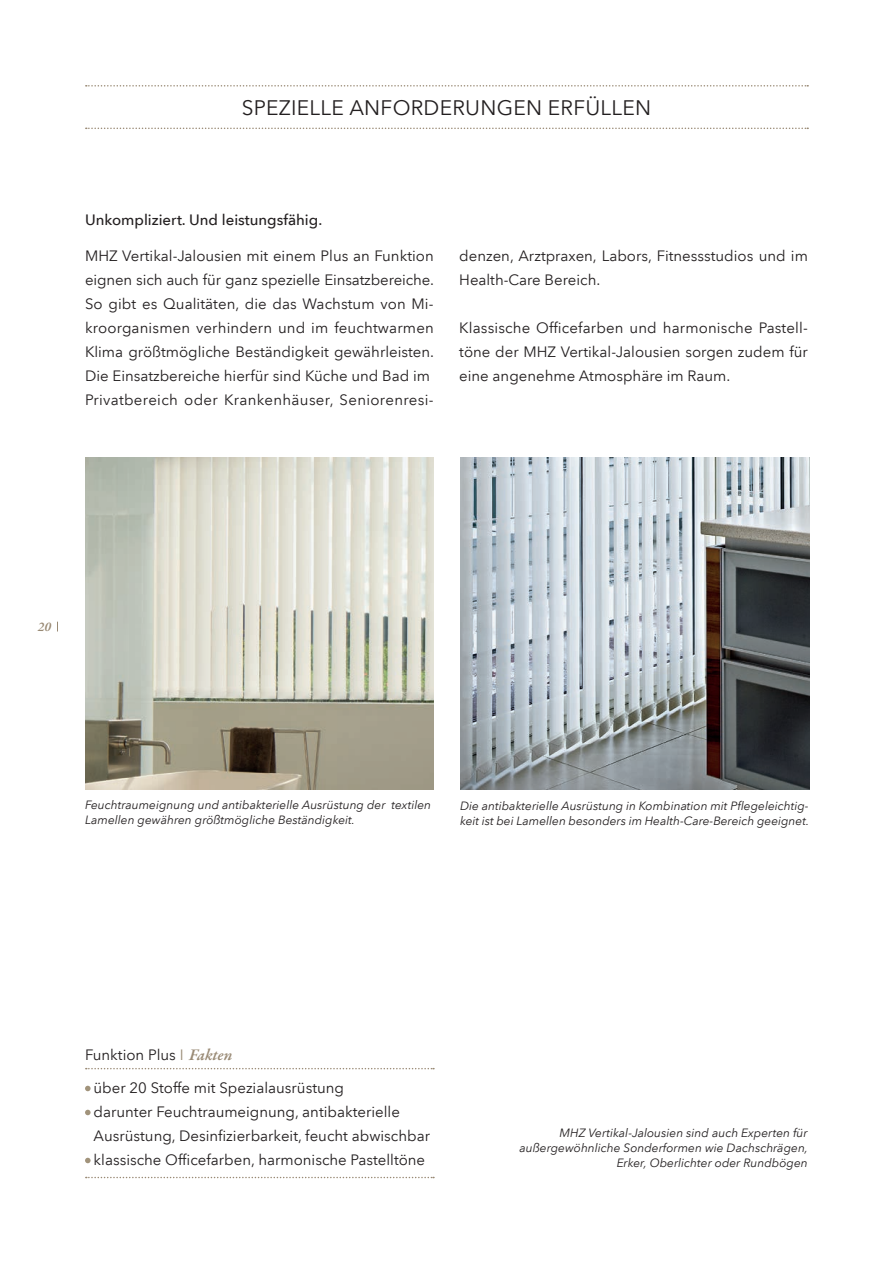
<style>
.page{position:relative;width:893px;height:1263px;background:#fff}
.page>*{position:absolute;margin:0;border:0;box-sizing:border-box;transform-origin:0 0}
.t1{font:21px "Avenir Next LT Com";letter-spacing:.01em;color:#231f20}
.t2{font:15px/24px "Avenir Next LT Com";color:#231f20}
.t3{font:500 15px "Avenir Next LT Com";color:#231f20}
.t4{font:italic 600 13.5px "Garamond Premr Pro";color:#998a75}
.t5{font:italic 12px/15px "Avenir Next LT Com";color:#231f20}
.s1{color:#998a75}
.s2{font-family:"Garamond Premr Pro";font-weight:600;font-style:italic;font-size:16.5px;color:#998a75}
</style>
<div class="page">
<img style="left:460px;top:458px;width:349px;height:331px">
<img style="left:85px;top:458px;width:349px;height:331px">
<svg style="left:86px;top:85px;width:722px;height:2px"></svg>
<svg style="left:86px;top:128px;width:722px;height:1px"></svg>
<svg style="left:86px;top:1068px;width:348px;height:1px"></svg>
<svg style="left:86px;top:1177px;width:348px;height:1px"></svg>
<svg style="left:85px;top:1086px;width:6px;height:5px"></svg>
<svg style="left:85px;top:1110px;width:6px;height:5px"></svg>
<svg style="left:85px;top:1158px;width:6px;height:5px"></svg>
<h1 class="t1" style="left:242px;top:95px;width:411px">SPEZIELLE ANFORDERUNgEN ERFÜLLEN</h1>
<p class="t3" style="left:85px;top:210px;width:239px">Unkompliziert. Und leistungsfähig.</p>
<p class="t2" style="left:85px;top:244px;width:351px">MHZ Vertikal-Jalousien mit einem Plus an Funktion eignen sich auch für ganz spezielle Einsatzbereiche.<br>So gibt es Qualitäten, die das Wachstum von Mi&shy;kroorganismen verhindern und im feuchtwarmen Klima größtmögliche Beständigkeit gewährleisten.<br>Die Einsatzbereiche hierfür sind Küche und Bad im Privatbereich oder Krankenhäuser, Seniorenresi-</p>
<p class="t2" style="left:459px;top:244px;width:350px">denzen, Arztpraxen, Labors, Fitnessstudios und im<br>Health-Care Bereich.</p>
<p class="t2" style="left:459px;top:316px;width:350px;text-align:justify">Klassische Officefarben und harmonische Pastell&shy;töne der MHZ Vertikal-Jalousien sorgen zudem für eine angenehme Atmosphäre im Raum.</p>
<p class="t4" style="left:38px;top:618px;width:15px">20</p>
<p class="t5" style="left:85px;top:797px;width:348px">Feuchtraumeignung und antibakterielle Ausrüstung der textilen<br>Lamellen gewähren größtmögliche Beständigkeit.</p>
<p class="t5" style="left:460px;top:798px;width:351px">Die antibakterielle Ausrüstung in Kombination mit Pflegeleichtig&shy;keit ist bei Lamellen besonders im Health-Care-Bereich geeignet.</p>
<p class="t2" style="left:94px;top:1039px;width:252px;line-height:32.5px;text-indent:-9px">Funktion Plus <span class="s1">I</span> <span class="s2">Fakten<br></span>über 20 Stoffe mit Spezialausrüstung</p>
<p class="t2" style="left:94px;top:1099px;width:338px">darunter Feuchtraumeignung, antibakterielle<br>Ausrüstung, Desinfizierbarkeit, feucht abwischbar klassische Officefarben, harmonische Pastelltöne</p>
<p class="t5" style="left:519px;top:1125px;width:290px;text-align:right">MHZ Vertikal-Jalousien sind auch Experten für außergewöhnliche Sonderformen wie Dachschrägen,<br>Erker, Oberlichter oder Rundbögen</p>
</div>
